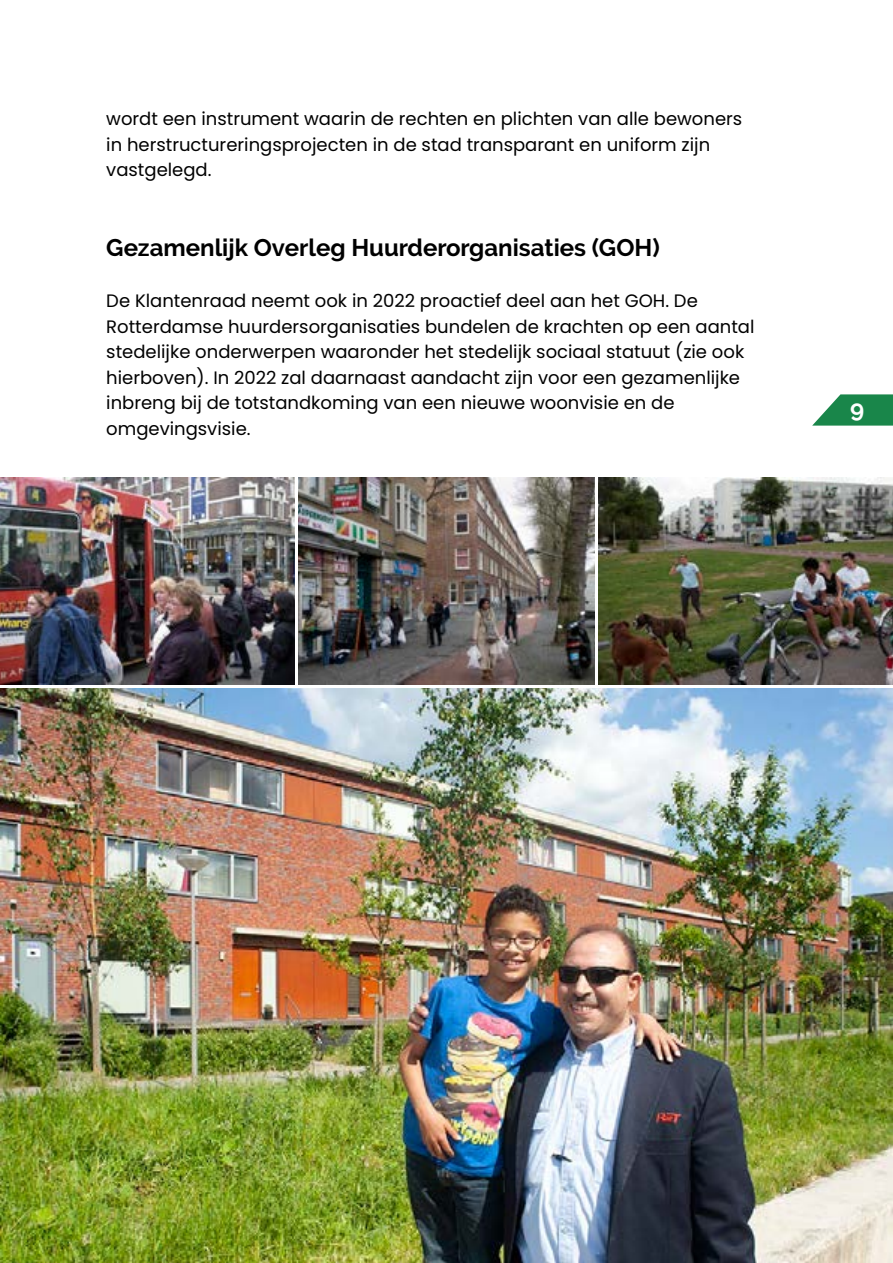
<style>
.page{position:relative;width:893px;height:1263px;background:#fff}
.page>*{position:absolute;margin:0;border:0;box-sizing:border-box;transform-origin:0 0}
.t1{font:700 24px "Raleway";color:#000}
.t2{font:700 24px "Raleway";color:#fff}
.t3{font:18px/25.5px "Poppins";color:#000}
</style>
<div class="page">
<svg style="left:812px;top:394px;width:81px;height:32px"></svg>
<img style="left:0;top:689px;width:893px;height:574px">
<img style="left:0;top:477px;width:294px;height:207px">
<img style="left:298px;top:477px;width:297px;height:207px">
<img style="left:599px;top:477px;width:294px;height:207px">
<p class="t3" style="left:106px;top:106px;width:637px">wordt een instrument waarin de rechten en plichten van alle bewoners in herstructureringsprojecten in de stad transparant en uniform zijn vastgelegd.</p>
<h1 class="t1" style="left:106px;top:234px;width:555px">Gezamenlijk Overleg Huurderorganisaties (GOH)</h1>
<p class="t3" style="left:106px;top:288px;width:650px">De Klantenraad neemt ook in 2022 proactief deel aan het GOH. De Rotterdamse huurdersorganisaties bundelen de krachten op een aantal stedelijke onderwerpen waaronder het stedelijk sociaal statuut (zie ook hierboven). In 2022 zal daarnaast aandacht zijn voor een gezamenlijke inbreng bij de totstandkoming van een nieuwe woonvisie en de omgevingsvisie.</p>
<h1 class="t2" style="left:850px;top:395px;width:16px">9</h1>
</div>
